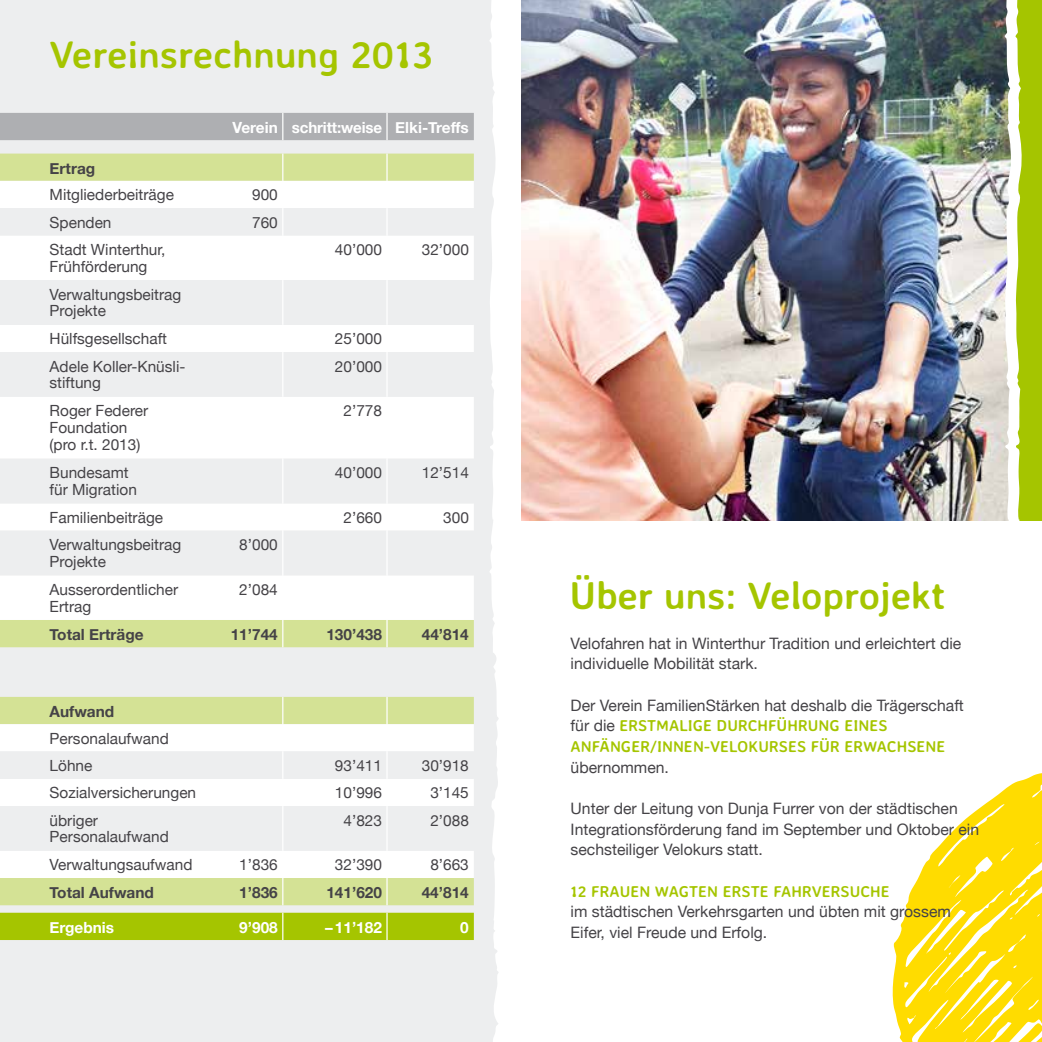
<style>
.page{position:relative;width:1042px;height:1042px;background:#fff}
.page>*{position:absolute;margin:0;border:0;box-sizing:border-box;transform-origin:0 0}
.t1{font:700 38.5px "Averia Sans Libre";color:#a5c500}
.t2{font:15.75px/20.7px "Helvetica Neue";color:#454347}
.t3{font:700 15.75px/20.7px "Averia Sans Libre";letter-spacing:.005em;color:#a5c500}
.t4{font:15.4px/16.6px "Helvetica Neue";color:#454347}
.t5{font:700 15.4px "Helvetica Neue";color:#454347}
.t6{font:700 15.4px "Helvetica Neue";color:#fff}
.s1{font-family:"Averia Sans Libre";font-weight:700;color:#a5c500}
</style>
<div class="page">
<div style="left:0;top:0;width:499px;height:1042px;background:#edeeef"></div>
<div style="left:0;top:154px;width:474px;height:751px;background:#d4e295"></div>
<svg style="left:0;top:181px;width:474px;height:697px"></svg>
<svg style="left:0;top:208px;width:474px;height:643px;fill:#edeeef"></svg>
<svg style="left:0;top:280px;width:474px;height:117px;fill:#edeeef"></svg>
<div style="left:0;top:113px;width:474px;height:27px;background:#aeafb2"></div>
<hr style="left:386px;top:113px;width:2px;height:27px;background:#fff">
<hr style="left:386px;top:154px;width:2px;height:27px;background:#fff">
<hr style="left:386px;top:181px;width:2px;height:27px;background:#fff">
<svg style="left:282px;top:154px;width:1px;height:81px"></svg>
<hr style="left:386px;top:208px;width:2px;height:27px;background:#fff">
<hr style="left:282px;top:235px;width:1px;height:45px;background:#fff">
<hr style="left:386px;top:235px;width:2px;height:45px;background:#fff">
<hr style="left:282px;top:280px;width:1px;height:45px;background:#fff">
<hr style="left:386px;top:280px;width:2px;height:45px;background:#fff">
<svg style="left:282px;top:325px;width:1px;height:27px"></svg>
<hr style="left:386px;top:325px;width:2px;height:27px;background:#fff">
<hr style="left:282px;top:352px;width:1px;height:45px;background:#fff">
<hr style="left:386px;top:352px;width:2px;height:45px;background:#fff">
<hr style="left:282px;top:397px;width:1px;height:62px;background:#fff">
<hr style="left:386px;top:397px;width:2px;height:62px;background:#fff">
<hr style="left:282px;top:459px;width:1px;height:44px;background:#fff">
<hr style="left:386px;top:459px;width:2px;height:44px;background:#fff">
<svg style="left:282px;top:503px;width:1px;height:28px"></svg>
<hr style="left:386px;top:503px;width:2px;height:28px;background:#fff">
<hr style="left:282px;top:531px;width:1px;height:44px;background:#fff">
<hr style="left:386px;top:531px;width:2px;height:44px;background:#fff">
<hr style="left:282px;top:575px;width:1px;height:45px;background:#fff">
<hr style="left:386px;top:575px;width:2px;height:45px;background:#fff">
<svg style="left:282px;top:620px;width:1px;height:27px"></svg>
<hr style="left:386px;top:620px;width:2px;height:27px;background:#fff">
<hr style="left:386px;top:697px;width:2px;height:27px;background:#fff">
<hr style="left:386px;top:724px;width:2px;height:27px;background:#fff">
<hr style="left:386px;top:751px;width:2px;height:28px;background:#fff">
<svg style="left:282px;top:697px;width:1px;height:109px"></svg>
<hr style="left:386px;top:779px;width:2px;height:27px;background:#fff">
<hr style="left:282px;top:806px;width:1px;height:45px;background:#fff">
<hr style="left:386px;top:806px;width:2px;height:45px;background:#fff">
<hr style="left:386px;top:851px;width:2px;height:27px;background:#fff">
<svg style="left:282px;top:851px;width:1px;height:54px"></svg>
<hr style="left:386px;top:878px;width:2px;height:27px;background:#fff">
<div style="left:0;top:913px;width:474px;height:27px;background:#a5c500"></div>
<hr style="left:386px;top:913px;width:2px;height:27px;background:#fff">
<svg style="left:892px;top:773px;width:150px;height:269px"></svg>
<img style="left:521px;top:0;width:483px;height:521px">
<svg style="left:1004px;top:0;width:38px;height:521px"></svg>
<h1 class="t1" style="left:50px;top:30px;width:385px">VEREINSRECHNUNG 2013</h1>
<p class="t6" style="left:232px;top:113px;width:238px">Verein schritt:weise Elki-Treffs</p>
<p class="t5" style="left:50px;top:154px;width:47px">Ertrag</p>
<p class="t4" style="left:50px;top:186px;width:126px">Mitgliederbeiträge</p>
<p class="t4" style="left:252px;top:186px;width:27px">900</p>
<p class="t4" style="left:50px;top:213px;width:63px">Spenden</p>
<p class="t4" style="left:252px;top:213px;width:27px">760</p>
<p class="t4" style="left:50px;top:240px;width:117px">Stadt Winterthur,<br>Frühförderung</p>
<p class="t4" style="left:335px;top:240px;width:49px">40ʼ000</p>
<p class="t4" style="left:422px;top:240px;width:49px">32ʼ000</p>
<p class="t4" style="left:50px;top:285px;width:133px">Verwaltungsbeitrag<br>Projekte</p>
<p class="t4" style="left:50px;top:329px;width:119px">Hülfsgesellschaft</p>
<p class="t4" style="left:335px;top:329px;width:49px">25ʼ000</p>
<p class="t4" style="left:50px;top:357px;width:136px">Adele Koller-Knüsli&shy;stiftung</p>
<p class="t4" style="left:335px;top:357px;width:49px">20ʼ000</p>
<p class="t4" style="left:50px;top:401px;width:100px">Roger Federer<br>Foundation (pro r.t. 2013)</p>
<p class="t4" style="left:343px;top:401px;width:40px">2ʼ778</p>
<p class="t4" style="left:50px;top:463px;width:89px">Bundesamt für Migration</p>
<p class="t4" style="left:335px;top:463px;width:49px">40ʼ000</p>
<p class="t4" style="left:422px;top:463px;width:49px">12ʼ514</p>
<p class="t4" style="left:50px;top:508px;width:115px">Familienbeiträge</p>
<p class="t4" style="left:343px;top:508px;width:40px">2ʼ660</p>
<p class="t4" style="left:443px;top:508px;width:27px">300</p>
<p class="t4" style="left:50px;top:535px;width:133px">Verwaltungsbeitrag<br>Projekte</p>
<p class="t4" style="left:239px;top:535px;width:40px">8ʼ000</p>
<p class="t4" style="left:50px;top:580px;width:130px">Ausserordentlicher<br>Ertrag</p>
<p class="t4" style="left:239px;top:580px;width:40px">2ʼ084</p>
<p class="t5" style="left:50px;top:620px;width:96px">Total Erträge</p>
<p class="t5" style="left:231px;top:620px;width:49px">11ʼ744</p>
<p class="t5" style="left:326px;top:620px;width:57px">130ʼ438</p>
<p class="t5" style="left:422px;top:620px;width:49px">44ʼ814</p>
<p class="t5" style="left:50px;top:697px;width:66px">Aufwand</p>
<p class="t4" style="left:50px;top:723px;width:121px;line-height:27.3px">Personalaufwand<br>Löhne</p>
<p class="t4" style="left:335px;top:756px;width:49px">93ʼ411</p>
<p class="t4" style="left:422px;top:756px;width:49px">30ʼ918</p>
<p class="t4" style="left:50px;top:783px;width:148px">Sozialversicherungen</p>
<p class="t4" style="left:335px;top:783px;width:49px">10ʼ996</p>
<p class="t4" style="left:430px;top:783px;width:40px">3ʼ145</p>
<p class="t4" style="left:50px;top:811px;width:121px">übriger<br>Personalaufwand</p>
<p class="t4" style="left:343px;top:811px;width:40px">4ʼ823</p>
<p class="t4" style="left:430px;top:811px;width:40px">2ʼ088</p>
<p class="t4" style="left:50px;top:855px;width:144px">Verwaltungsaufwand</p>
<p class="t4" style="left:239px;top:855px;width:40px">1ʼ836</p>
<p class="t4" style="left:335px;top:855px;width:49px">32ʼ390</p>
<p class="t4" style="left:430px;top:855px;width:40px">8ʼ663</p>
<p class="t5" style="left:50px;top:878px;width:106px">Total Aufwand</p>
<p class="t5" style="left:239px;top:878px;width:40px">1ʼ836</p>
<p class="t5" style="left:326px;top:878px;width:57px">141ʼ620</p>
<p class="t5" style="left:422px;top:878px;width:49px">44ʼ814</p>
<p class="t6" style="left:50px;top:913px;width:66px">Ergebnis</p>
<p class="t6" style="left:239px;top:913px;width:40px">9ʼ908</p>
<p class="t6" style="left:325px;top:913px;width:58px">– 11ʼ182</p>
<p class="t6" style="left:460px;top:913px;width:10px">0</p>
<h1 class="t1" style="left:570px;top:571px;width:377px">ÜBER UNS: VELOPROJEKT</h1>
<p class="t2" style="left:570px;top:632px;width:392px">Velofahren hat in Winterthur Tradition und erleichtert die individuelle Mobilität stark.</p>
<p class="t2" style="left:570px;top:694px;width:395px">Der Verein FamilienStärken hat deshalb die Trägerschaft für die <span class="s1">ERSTM</span></p>
<p class="t3" style="left:570px;top:715px;width:308px;text-indent:98px">ALIGE DURCHFÜHRUNG EINES<br>ANFÄNGER/INNEN-VELOKURSES</p>
<p class="t3" style="left:811px;top:736px;width:134px">FÜR ERWACHSENE</p>
<p class="t2" style="left:570px;top:755px;width:100px">übernommen.</p>
<p class="t2" style="left:570px;top:797px;width:410px">Unter der Leitung von Dunja Furrer von der städtischen<br>Integrationsförderung fand im September und Oktober ein sechsteiliger Velokurs statt.</p>
<p class="t3" style="left:570px;top:880px;width:181px">12 FRAUE N WAGTE N ERSTE</p>
<p class="t3" style="left:773px;top:880px;width:116px">FAHRVERSUCHE</p>
<p class="t2" style="left:570px;top:900px;width:382px">im städtischen Verkehrsgarten und übten mit grossem<br>Eifer, viel Freude und Erfolg.</p>
</div>
